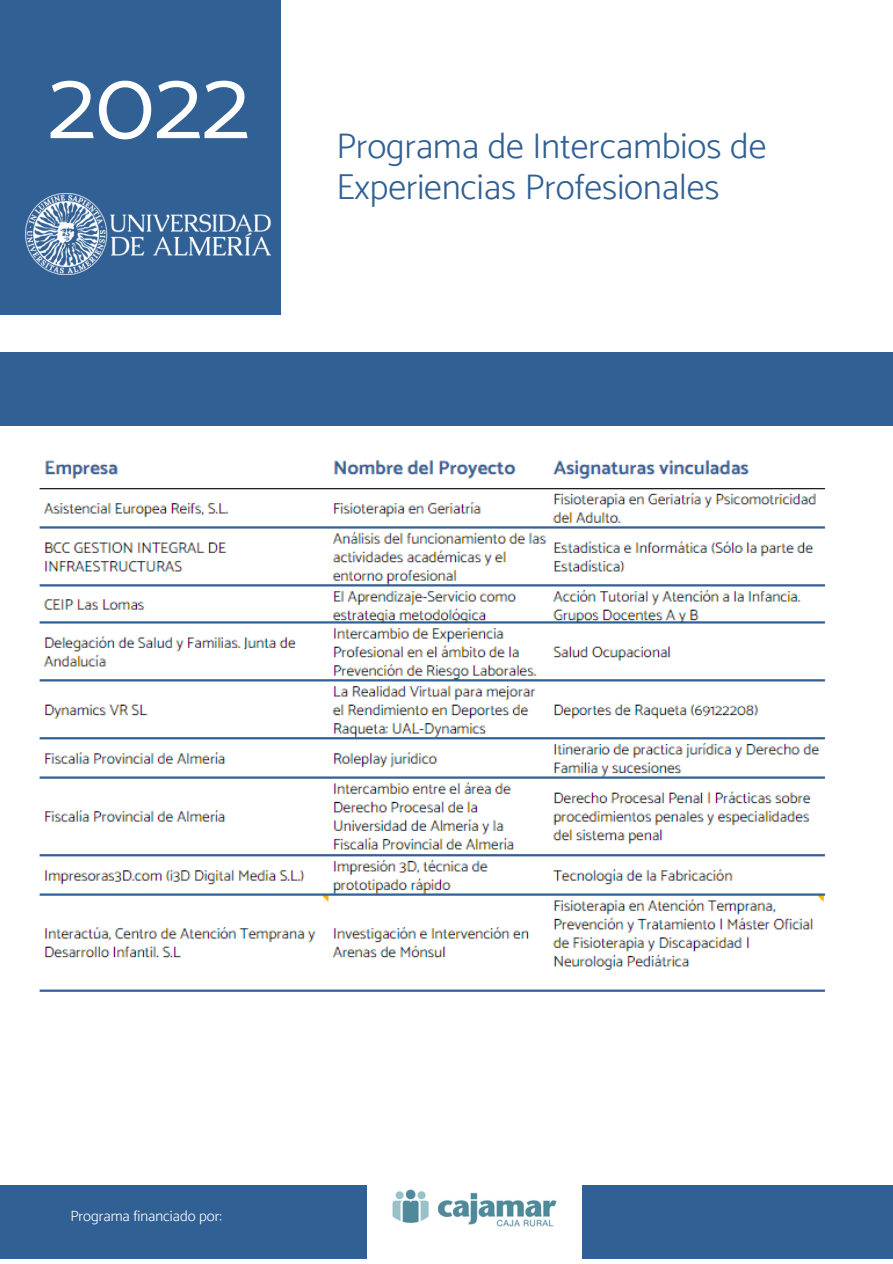
<style>
.page{position:relative;width:893px;height:1264px;background:#fff}
.page>*{position:absolute;margin:0;border:0;box-sizing:border-box;transform-origin:0 0}
.t1{font:99.15px "Catamaran";color:#fff}
.t2{font:300 36px/40.5px "Catamaran";color:#316094}
.t3{font:300 15px "Catamaran";color:#fff}
</style>
<div class="page">
<div style="left:0;top:0;width:367px;height:314px;background:#316094"></div>
<div style="left:281px;top:0;width:611px;height:329px;background:#fff"></div>
<img style="left:26px;top:193px;width:244px;height:81px">
<div style="left:0;top:352px;width:892px;height:73px;background:#316094"></div>
<div style="left:0;top:1185px;width:892px;height:73px;background:#316094"></div>
<img style="left:367px;top:1185px;width:214px;height:73px">
<img style="left:39px;top:460px;width:787px;height:532px">
<h1 class="t1" style="left:48px;top:46px;width:203px">2022</h1>
<p class="t2" style="left:336px;top:126px;width:431px">Programa de Intercambios de<br>Experiencias Profesionales</p>
<p class="t3" style="left:70px;top:1207px;width:153px">Programa financiado por:</p>
</div>
